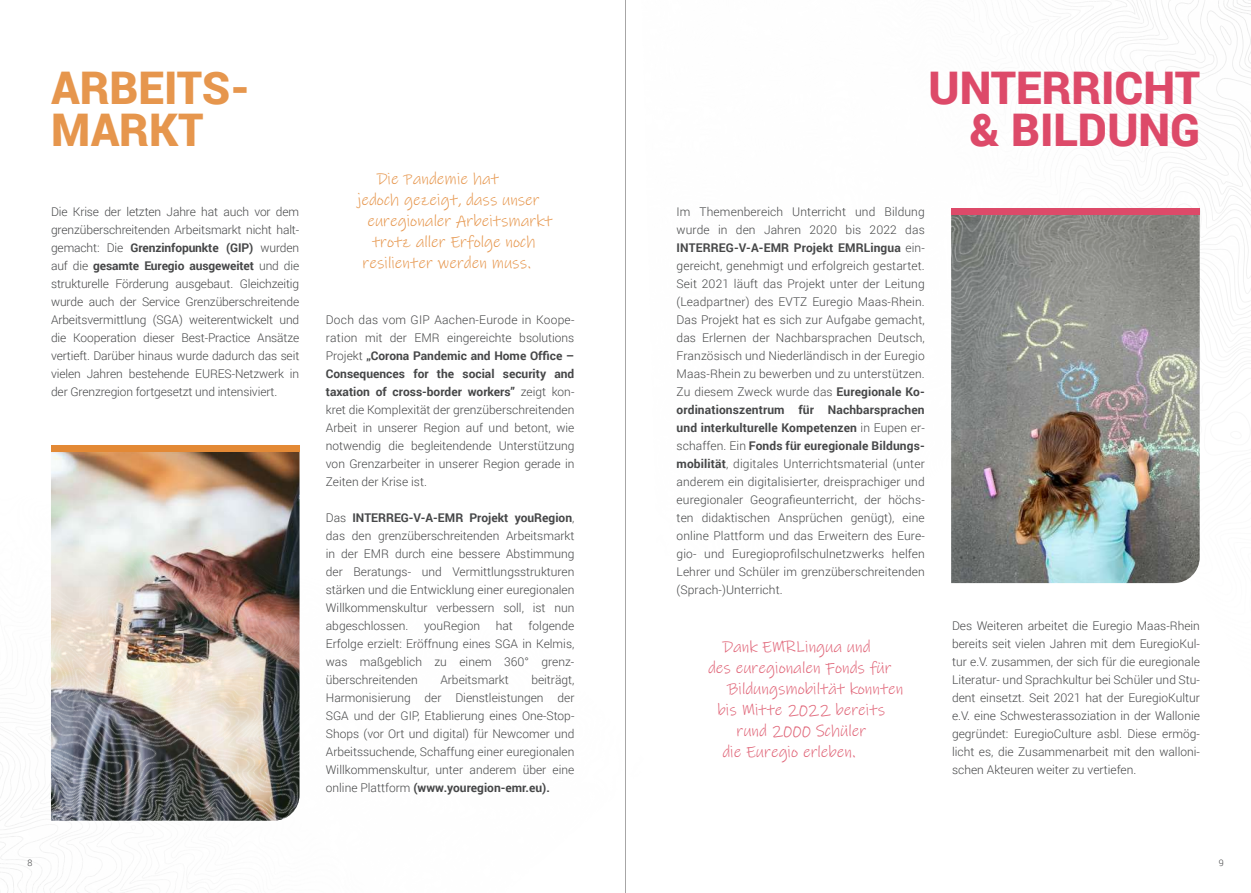
<style>
.page{position:relative;width:1251px;height:893px;background:#fff}
.page>*{position:absolute;margin:0;border:0;box-sizing:border-box;transform-origin:0 0}
.t1{font:900 45px/42px "Roboto";color:#dd4a69;text-align:right}
.t2{font:900 45px/42px "Roboto";color:#e6964d}
.t3{font:16.5px "Ink Free";color:#e06477}
.t4{font:16.5px "Ink Free";color:#e6964d}
.t5{font:300 12px/18px "Roboto";color:#464748;text-align:justify}
.t6{font:300 9px "Roboto";color:#464748}
.s1{font-weight:700}
</style>
<div class="page">
<img style="left:951px;top:556px;width:248px;height:27px">
<img style="left:0;top:445px;width:300px;height:448px">
<img style="left:951px;top:0;width:299px;height:556px">
<div style="left:950px;top:208px;width:249px;height:6px;background:#dd4a69"></div>
<div style="left:51px;top:446px;width:248px;height:6px;background:#e38935"></div>
<hr style="left:625px;top:0;width:1px;height:893px;background:#231f20">
<h1 class="t2" style="left:51px;top:65px;width:201px">ARBEITS-<br>MARKT</h1>
<h1 class="t1" style="left:928px;top:65px;width:273px">UNTERRICHT &amp; BILDUNG</h1>
<p class="t5" style="left:51px;top:202px;width:250px">Die Krise der letzten Jahre hat auch vor dem grenzüberschreitenden Arbeitsmarkt nicht halt&shy;gemacht: Die <span class="s1">Grenzinfopunkte (GIP)</span> wurden auf die <span class="s1">gesamte Euregio ausgeweitet</span> und die strukturelle Förderung ausgebaut. Gleichzeitig wurde auch der Service Grenzüberschreitende Arbeitsvermittlung (SGA) weiterentwickelt und die Kooperation dieser Best-Practice Ansätze vertieft. Darüber hinaus wurde dadurch das seit vielen Jahren bestehende EURES-Netzwerk in der Grenzregion fortgesetzt und intensiviert.</p>
<h2 class="t4" style="left:377px;top:167px;width:124px">Die Pandemie hat</h2>
<h2 class="t4" style="left:358px;top:188px;width:183px">jedoch gezeigt, dass unser</h2>
<h2 class="t4" style="left:367px;top:209px;width:187px">euregionaler Arbeitsmarkt</h2>
<h2 class="t4" style="left:372px;top:230px;width:165px">trotz aller Erfolge noch</h2>
<h2 class="t4" style="left:362px;top:251px;width:170px">resilienter werden muss.</h2>
<p class="t5" style="left:326px;top:310px;width:250px">Doch das vom GIP Aachen-Eurode in Koope&shy;ration mit der EMR eingereichte bsolutions Projekt <span class="s1">„Corona Pandemic and Home Office – Consequences for the social security and taxation of cross-border workers”</span> zeigt kon&shy;kret die Komplexität der grenzüberschreitenden Arbeit in unserer Region auf und betont, wie notwendig die begleitendende Unterstützung von Grenzarbeiter in unserer Region gerade in Zeiten der Krise ist.</p>
<p class="t5" style="left:326px;top:508px;width:250px">Das <span class="s1">INTERREG-V-A-EMR Projekt youRegion</span>, das den grenzüberschreitenden Arbeitsmarkt in der EMR durch eine bessere Abstimmung der Beratungs- und Vermittlungsstrukturen stärken und die Entwicklung einer euregionalen Willkommenskultur verbessern soll, ist nun abgeschlossen.</p>
<p class="t5" style="left:326px;top:616px;width:250px;text-indent:203px">folgende Erfolge erzielt: Eröffnung eines SGA in Kelmis, was maßgeblich zu einem 360° grenz&shy;überschreitenden</p>
<p class="t5" style="left:424px;top:616px;width:58px">youRegion</p>
<p class="t5" style="left:495px;top:616px;width:19px">hat</p>
<p class="t5" style="left:326px;top:670px;width:250px;text-indent:205px">beiträgt, Harmonisierung der Dienstleistungen der SGA und der GIP, Etablierung eines One-Stop-Shops (vor Ort und digital) für Newcomer und Arbeitssuchende, Schaffung einer euregionalen Willkommenskultur, unter anderem über eine online Plattform <span class="s1">(www.youregion-emr.eu).</span></p>
<p class="t5" style="left:440px;top:670px;width:70px">Arbeitsmarkt</p>
<p class="t5" style="left:676px;top:202px;width:250px">Im Themenbereich Unterricht und Bildung wurde in den Jahren 2020 bis 2022 das <span class="s1">INTERREG-V-A-EMR Projekt EMRLingua</span> ein&shy;gereicht, genehmigt und erfolgreich gestartet.<br>Seit 2021 läuft das Projekt unter der Leitung (Leadpartner) des EVTZ Euregio Maas-Rhein.<br>Das Projekt hat es sich zur Aufgabe gemacht, das Erlernen der Nachbarsprachen Deutsch, Französisch und Niederländisch in der Euregio Maas-Rhein zu bewerben und zu unterstützen.<br>Zu diesem Zweck wurde das <span class="s1">Euregionale Ko&shy;ordinationszentrum für Nachbarsprachen und interkulturelle Kompetenzen</span> in Eupen er&shy;schaffen. Ein <span class="s1">Fonds für euregionale Bildungs&shy;mobilität</span>, digitales Unterrichtsmaterial (unter anderem ein digitalisierter, dreisprachiger und euregionaler Geografieunterricht, der höchs&shy;ten didaktischen Ansprüchen genügt), eine online Plattform und das Erweitern des Eure&shy;gio- und Euregioprofilschulnetzwerks helfen Lehrer und Schüler im grenzüberschreitenden (Sprach-)Unterricht.</p>
<h2 class="t3" style="left:722px;top:635px;width:150px">Dank EMRLingua und</h2>
<h2 class="t3" style="left:708px;top:656px;width:185px">des euregionalen Fonds für</h2>
<h2 class="t3" style="left:727px;top:677px;width:178px">Bildungsmobiltät konnten</h2>
<h2 class="t3" style="left:717px;top:698px;width:169px">bis Mitte 2022 bereits</h2>
<h2 class="t3" style="left:736px;top:719px;width:131px">rund 2000 Schüler</h2>
<h2 class="t3" style="left:722px;top:740px;width:135px">die Euregio erleben.</h2>
<p class="t5" style="left:951px;top:616px;width:249px">Des Weiteren arbeitet die Euregio Maas-Rhein bereits seit vielen Jahren mit dem EuregioKul&shy;tur e.V. zusammen, der sich für die euregionale Literatur- und Sprachkultur bei Schüler und Stu&shy;dent einsetzt. Seit 2021 hat der EuregioKultur e.V. eine Schwesterassoziation in der Wallonie gegründet: EuregioCulture asbl. Diese ermög&shy;licht es, die Zusammenarbeit mit den walloni&shy;schen Akteuren weiter zu vertiefen.</p>
<p class="t6" style="left:28px;top:857px;width:6px">8</p>
<p class="t6" style="left:1218px;top:857px;width:6px">9</p>
</div>
